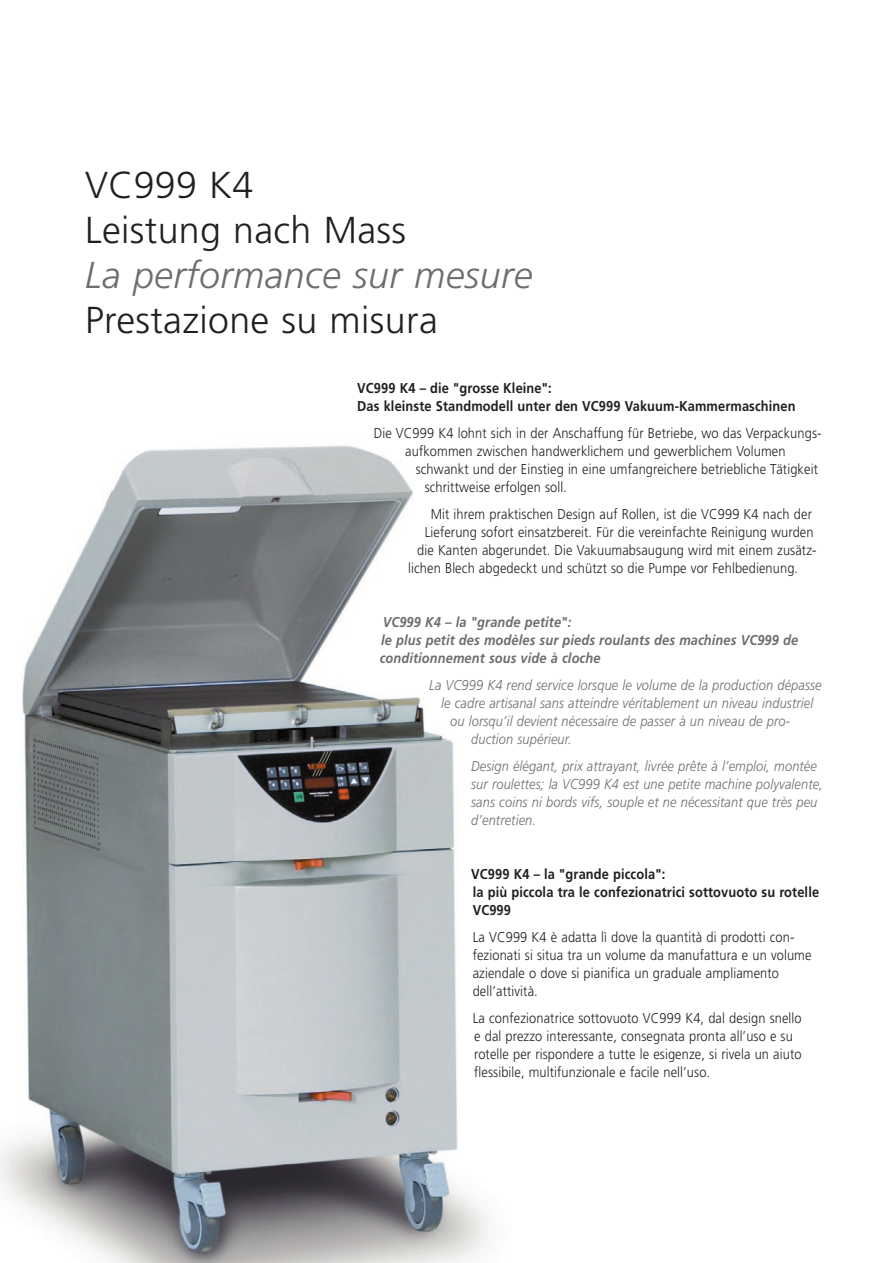
<style>
.page{position:relative;width:893px;height:1263px;background:#fff}
.page>*{position:absolute;margin:0;border:0;box-sizing:border-box;transform-origin:0 0}
.t1{font:300 37.5px/45px "Frutiger LT Std";letter-spacing:.01em;color:#231f20}
.t2{font:italic 300 37.5px "Frutiger LT Std";letter-spacing:.01em;color:#6c6d70}
.t3{font:300 14.25px/18px "Frutiger LT Std";letter-spacing:.01em;color:#231f20;scale:.9 1}
.t4{font:italic 300 14.25px/18px "Frutiger LT Std";letter-spacing:.01em;color:#6c6d70;scale:.9 1}
.t5{font:700 14.25px/18px "Frutiger LT Std";letter-spacing:.01em;color:#231f20;scale:.9 1}
.t6{font:italic 700 14.25px/18px "Frutiger LT Std";letter-spacing:.01em;color:#6c6d70;scale:.9 1}
</style>
<div class="page">
<img style="left:0;top:445px;width:488px;height:818px">
<h1 class="t1" style="left:85px;top:163px;width:323px">VC999 K4<br>Leistung nach Mass</h1>
<h1 class="t2" style="left:85px;top:254px;width:449px">La performance sur mesure</h1>
<h1 class="t1" style="left:85px;top:298px;width:354px">Prestazione su misura</h1>
<p class="t5" style="left:357px;top:379px;width:489px">VC999 K4 – die "grosse Kleine":<br>Das kleinste Standmodell unter den VC999 Vakuum-Kammermaschinen</p>
<p class="t3" style="left:374px;top:425px;width:498px;text-align:center">Die VC999 K4 lohnt sich in der Anschaffung für Betriebe, wo das Verpackungs&shy;aufkommen zwischen handwerklichem und gewerblichem Volumen</p>
<p class="t3" style="left:425px;top:461px;width:438px;text-indent:-9px">schwankt und der Einstieg in eine umfangreichere betriebliche Tätigkeit schrittweise erfolgen soll.</p>
<p class="t3" style="left:431px;top:506px;width:425px">Mit ihrem praktischen Design auf Rollen, ist die VC999 K4 nach der</p>
<p class="t3" style="left:425px;top:524px;width:434px">Lieferung sofort einsatzbereit. Für die vereinfachte Reinigung wurden</p>
<p class="t3" style="left:417px;top:542px;width:444px">die Kanten abgerundet. Die Vakuumabsaugung wird mit einem zusätz-</p>
<p class="t3" style="left:408px;top:560px;width:435px">lichen Blech abgedeckt und schützt so die Pumpe vor Fehlbedienung.</p>
<p class="t6" style="left:380px;top:613px;width:467px">VC999 K4 – la "grande petite":<br>le plus petit des modèles sur pieds roulants des machines VC999 de conditionnement sous vide à cloche</p>
<p class="t4" style="left:429px;top:677px;width:438px">La VC999 K4 rend service lorsque le volume de la production dépasse</p>
<p class="t4" style="left:441px;top:695px;width:415px">le cadre artisanal sans atteindre véritablement un niveau industriel</p>
<p class="t4" style="left:450px;top:713px;width:379px">ou lorsqu’il devient nécessaire de passer à un niveau de pro-</p>
<p class="t4" style="left:471px;top:731px;width:113px">duction supérieur.</p>
<p class="t4" style="left:471px;top:758px;width:392px">Design élégant, prix attrayant, livrée prête à l’emploi, montée sur roulettes; la VC999 K4 est une petite machine polyvalente, sans coins ni bords vifs, souple et ne nécessitant que très peu d’entretien.</p>
<p class="t5" style="left:471px;top:865px;width:388px">VC999 K4 – la "grande piccola":<br>la più piccola tra le confezionatrici sottovuoto su rotelle<br>VC999</p>
<p class="t3" style="left:473px;top:929px;width:378px">La VC999 K4 è adatta lì dove la quantità di prodotti con&shy;fezionati si situa tra un volume da manufattura e un volume aziendale o dove si pianifica un graduale ampliamento dell’attività.</p>
<p class="t3" style="left:473px;top:1010px;width:367px">La confezionatrice sottovuoto VC999 K4, dal design snello e dal prezzo interessante, consegnata pronta all’uso e su rotelle per rispondere a tutte le esigenze, si rivela un aiuto flessibile, multifunzionale e facile nell’uso.</p>
</div>
